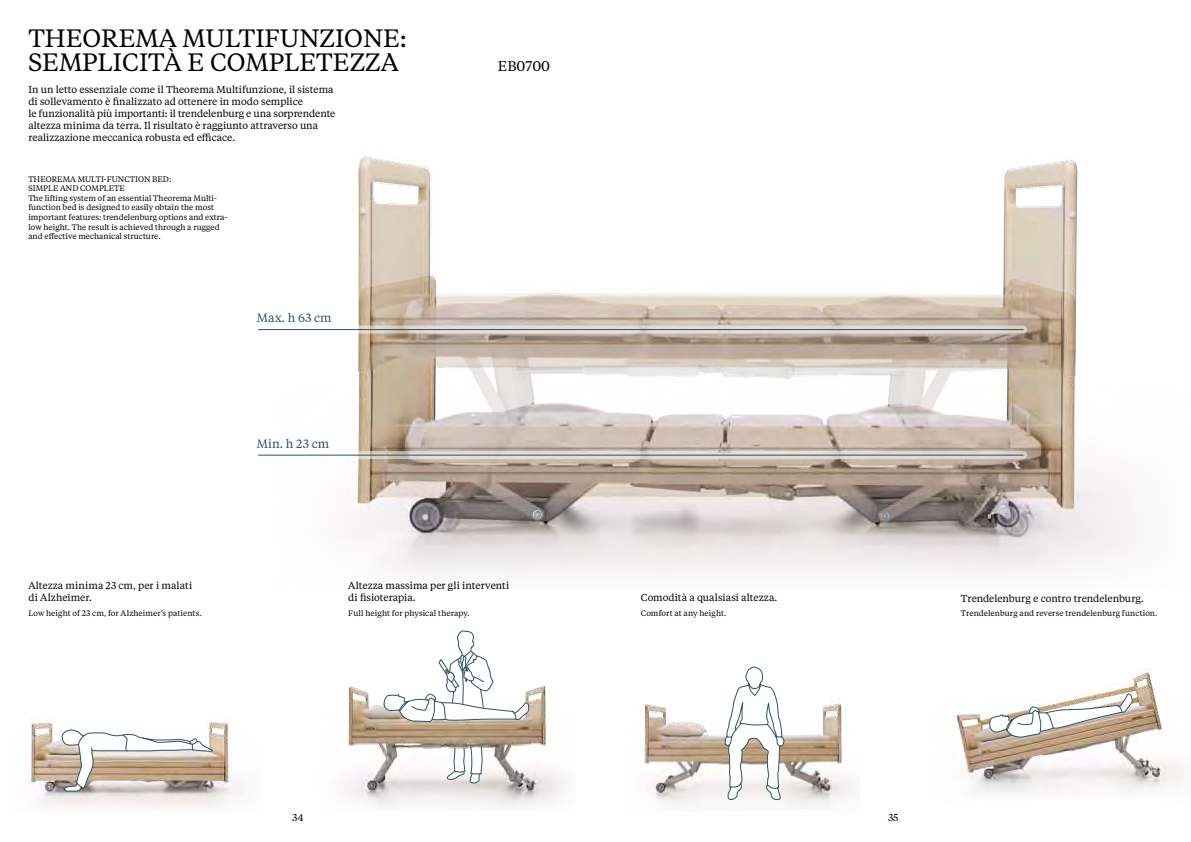
<style>
.page{position:relative;width:1191px;height:842px;background:#fff}
.page>*{position:absolute;margin:0;border:0;box-sizing:border-box;transform-origin:0 0}
.t1{font:25px/24px "Tiempos Text";color:#000}
.t2{font:14px "Tiempos Text";color:#000}
.t3{font:12px "Tiempos Text";letter-spacing:.005em;color:#2e5261}
.t4{font:10px/12px "Tiempos Text";color:#000}
.t5{font:8px/9.6px "Tiempos Text";color:#000}
</style>
<div class="page">
<img style="left:354px;top:156px;width:779px;height:419px">
<img style="left:30px;top:717px;width:212px;height:90px">
<img style="left:640px;top:702px;width:216px;height:105px">
<img style="left:956px;top:668px;width:227px;height:126px">
<svg style="left:259px;top:326px;width:764px;height:8px;fill:#e3dbd4"></svg>
<svg style="left:258px;top:451px;width:765px;height:8px;fill:#e3dad3"></svg>
<hr style="left:258px;top:329px;width:765px;height:1px;background:#2e5261">
<hr style="left:258px;top:455px;width:765px;height:1px;background:#2e5261">
<svg style="left:725px;top:666px;width:59px;height:134px"></svg>
<svg style="left:61px;top:729px;width:152px;height:63px"></svg>
<img style="left:343px;top:686px;width:223px;height:121px">
<svg style="left:383px;top:630px;width:146px;height:176px"></svg>
<svg style="left:988px;top:693px;width:144px;height:45px"></svg>
<h1 class="t1" style="left:28px;top:25px;width:380px">THEOREMA MULTIFUNZIONE:<br>SEMPLICITÀ E COMPLETEZZA</h1>
<p class="t4" style="left:28px;top:83px;width:308px">In un letto essenziale come il Theorema Multifunzione, il sistema di sollevamento è finalizzato ad ottenere in modo semplice<br>le funzionalità più importanti: il trendelenburg e una sorprendente altezza minima da terra. Il risultato è raggiunto attraverso una realizzazione meccanica robusta ed efficace.</p>
<p class="t5" style="left:28px;top:173px;width:200px">THEOREMA MULTI-FUNCTION BED:<br>SIMPLE AND COMPLETE<br>The lifting system of an essential Theorema Multi&shy;function bed is designed to easily obtain the most important features: trendelenburg options and extra&shy;low height. The result is achieved through a rugged and effective mechanical structure.</p>
<p class="t3" style="left:257px;top:310px;width:76px">Max. h 63 cm</p>
<p class="t3" style="left:257px;top:436px;width:74px">Min. h 23 cm</p>
<h2 class="t2" style="left:498px;top:57px;width:54px">EB0700</h2>
<p class="t4" style="left:28px;top:579px;width:165px">Altezza minima 23 cm, per i malati di Alzheimer.</p>
<p class="t5" style="left:28px;top:608px;width:175px">Low height of 23 cm, for Alzheimer’s patients.</p>
<p class="t4" style="left:348px;top:579px;width:163px">Altezza massima per gli interventi di fisioterapia.</p>
<p class="t5" style="left:348px;top:608px;width:123px">Full height for physical therapy.</p>
<p class="t4" style="left:641px;top:591px;width:138px">Comodità a qualsiasi altezza.</p>
<p class="t5" style="left:641px;top:608px;width:87px">Comfort at any height.</p>
<p class="t4" style="left:960px;top:591px;width:185px">Trendelenburg e contro trendelenburg.</p>
<p class="t5" style="left:960px;top:608px;width:198px">Trendelenburg and reverse trendelenburg function.</p>
<p class="t4" style="left:292px;top:810px;width:13px">34</p>
<p class="t4" style="left:888px;top:810px;width:12px">35</p>
</div>
